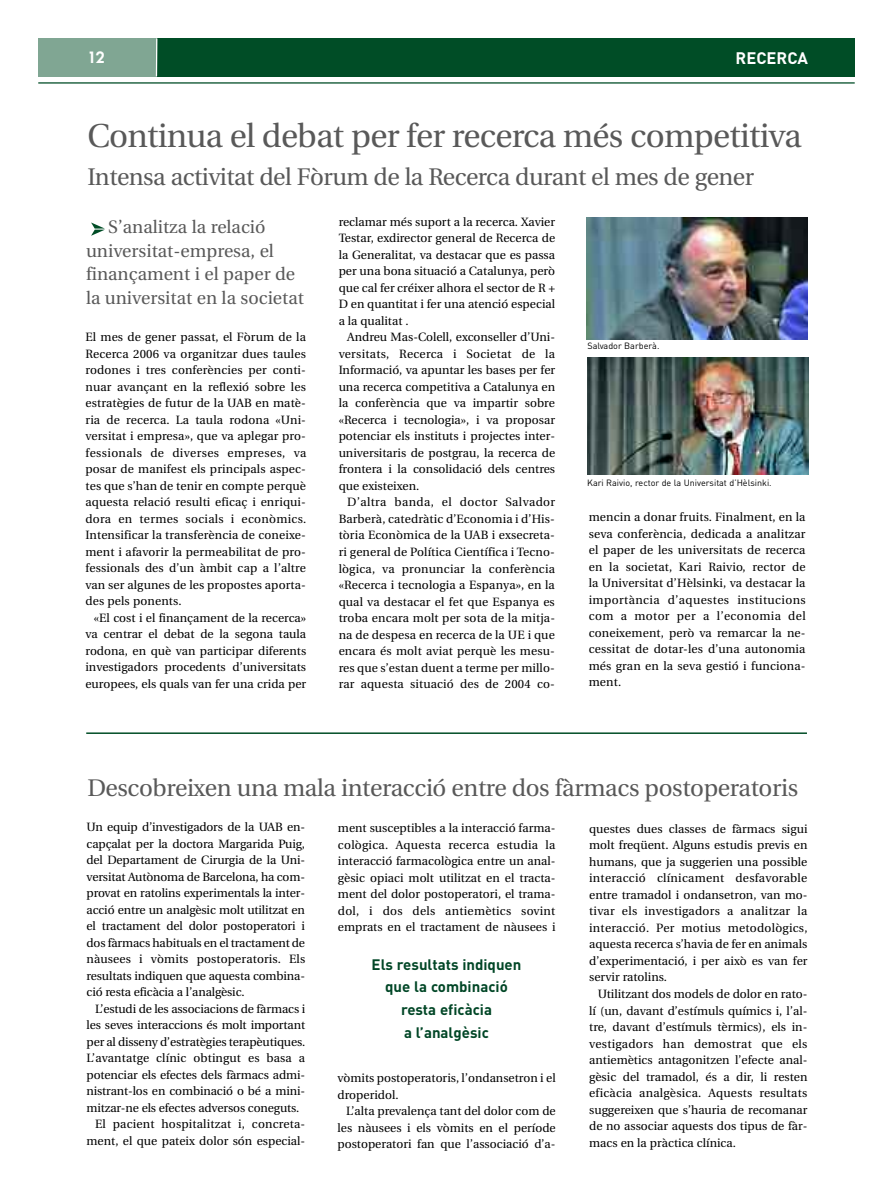
<style>
.page{position:relative;width:893px;height:1191px;background:#fff}
.page>*{position:absolute;margin:0;border:0;box-sizing:border-box;transform-origin:0 0}
.t1{font:33px "Utopia";letter-spacing:-.02em;color:#595959}
.t2{font:24px "Utopia";letter-spacing:-.015em;color:#595959}
.t3{font:18px/23.5px "Utopia";color:#595959}
.t4{font:700 16.5px "DIN";color:#fff}
.t5{font:16.5px "Chalet New York Nineteen Seventy";color:#fff}
.t6{font:700 15px/22.5px "DIN";color:#014626;text-align:center}
.t7{font:12px/16.5px "Utopia";color:#000;text-align:justify}
.t8{font:9px "DIN";color:#000}
</style>
<div class="page">
<hr style="left:38px;top:82px;width:817px;height:2px;background:#004d26">
<div style="left:38px;top:39px;width:817px;height:38px;background:#004d26"></div>
<div style="left:38px;top:38px;width:118px;height:39px;background:#80a693"></div>
<hr style="left:156px;top:38px;width:1px;height:38px;background:#fff">
<img style="left:91px;top:222px;width:14px;height:14px">
<hr style="left:86px;top:732px;width:721px;height:2px;background:#004d26">
<img style="left:587px;top:218px;width:220px;height:122px">
<img style="left:587px;top:358px;width:221px;height:117px">
<h3 class="t5" style="left:89px;top:48px;width:17px">12</h3>
<h3 class="t4" style="left:736px;top:49px;width:74px">RECERCA</h3>
<h1 class="t1" style="left:88px;top:122px;width:716px">Continua el debat per fer recerca més competitiva</h1>
<h2 class="t2" style="left:88px;top:167px;width:668px">Intensa activitat del Fòrum de la Recerca durant el mes de gener</h2>
<h3 class="t3" style="left:86px;top:217px;width:219px;text-indent:22px">S’analitza la relació universitat-empresa, el finançament i el paper de la universitat en la societat</h3>
<p class="t7" style="left:339px;top:214px;width:218px">reclamar més suport a la recerca. Xavier Testar, exdirector general de Recerca de la Generalitat, va destacar que es passa per una bona situació a Catalunya, però que cal fer créixer alhora el sector de R + D en quantitat i fer una atenció especial a la qualitat .</p>
<p class="t7" style="left:339px;top:330px;width:218px;text-indent:9px">Andreu Mas-Colell, exconseller d’Uni&shy;versitats, Recerca i Societat de la Informació, va apuntar les bases per fer una recerca competitiva a Catalunya en la conferència que va impartir sobre «Recerca i tecnologia», i va proposar potenciar els instituts i projectes inter&shy;universitaris de postgrau, la recerca de frontera i la consolidació dels centres que existeixen.</p>
<p class="t7" style="left:339px;top:495px;width:218px;text-indent:9px">D’altra banda, el doctor Salvador Barberà, catedràtic d’Economia i d’His&shy;tòria Econòmica de la UAB i exsecreta&shy;ri general de Política Científica i Tecno&shy;lògica, va pronunciar la conferència «Recerca i tecnologia a Espanya», en la qual va destacar el fet que Espanya es troba encara molt per sota de la mitja&shy;na de despesa en recerca de la UE i que encara és molt aviat perquè les mesu&shy;res que s’estan duent a terme per millo&shy;rar aquesta situació des de 2004 co-</p>
<p class="t7" style="left:85px;top:330px;width:222px">El mes de gener passat, el Fòrum de la Recerca 2006 va organitzar dues taules rodones i tres conferències per conti&shy;nuar avançant en la reflexió sobre les estratègies de futur de la UAB en matè&shy;ria de recerca. La taula rodona «Uni&shy;versitat i empresa», que va aplegar pro&shy;fessionals de diverses empreses, va posar de manifest els principals aspec&shy;tes que s’han de tenir en compte perquè aquesta relació resulti eficaç i enriqui&shy;dora en termes socials i econòmics.<br>Intensificar la transferència de coneixe&shy;ment i afavorir la permeabilitat de pro&shy;fessionals des d’un àmbit cap a l’altre van ser algunes de les propostes aporta&shy;des pels ponents.</p>
<p class="t7" style="left:85px;top:610px;width:222px;text-indent:9px">«El cost i el finançament de la recerca» va centrar el debat de la segona taula rodona, en què van participar diferents investigadors procedents d’universitats europees, els quals van fer una crida per</p>
<p class="t8" style="left:587px;top:341px;width:74px">Salvador Barberà.</p>
<p class="t8" style="left:587px;top:478px;width:186px">Kari Raivio, rector de la Universitat d’Hèlsinki.</p>
<p class="t7" style="left:589px;top:510px;width:219px">mencin a donar fruits. Finalment, en la seva conferència, dedicada a analitzar el paper de les universitats de recerca en la societat, Kari Raivio, rector de la Universitat d’Hèlsinki, va destacar la importància d’aquestes institucions com a motor per a l’economia del coneixement, però va remarcar la ne&shy;cessitat de dotar-les d’una autonomia més gran en la seva gestió i funciona&shy;ment.</p>
<h2 class="t2" style="left:87px;top:778px;width:712px">Descobreixen una mala interacció entre dos fàrmacs postoperatoris</h2>
<p class="t7" style="left:87px;top:820px;width:220px">Un equip d’investigadors de la UAB en&shy;capçalat per la doctora Margarida Puig, del Departament de Cirurgia de la Uni&shy;versitat Autònoma de Barcelona, ha com&shy;provat en ratolins experimentals la inter&shy;acció entre un analgèsic molt utilitzat en el tractament del dolor postoperatori i dos fàrmacs habituals en el tractament de nàusees i vòmits postoperatoris. Els resultats indiquen que aquesta combina&shy;ció resta eficàcia a l’analgèsic.</p>
<p class="t7" style="left:95px;top:1001px;width:212px">L’estudi de les associacions de fàrmacs i</p>
<p class="t7" style="left:87px;top:1018px;width:220px">les seves interaccions és molt important</p>
<p class="t7" style="left:87px;top:1034px;width:220px">per al disseny d’estratègies terapèutiques.</p>
<p class="t7" style="left:87px;top:1051px;width:220px">L’avantatge clínic obtingut es basa a</p>
<p class="t7" style="left:87px;top:1067px;width:220px">potenciar els efectes dels fàrmacs admi-</p>
<p class="t7" style="left:87px;top:1084px;width:220px">nistrant-los en combinació o bé a mini-</p>
<p class="t7" style="left:87px;top:1100px;width:214px">mitzar-ne els efectes adversos coneguts.</p>
<p class="t7" style="left:95px;top:1117px;width:212px">El pacient hospitalitzat i, concreta-</p>
<p class="t7" style="left:87px;top:1133px;width:220px">ment, el que pateix dolor són especial-</p>
<p class="t7" style="left:338px;top:821px;width:219px">ment susceptibles a la interacció farma&shy;cològica. Aquesta recerca estudia la interacció farmacològica entre un anal&shy;gèsic opiaci molt utilitzat en el tracta&shy;ment del dolor postoperatori, el trama&shy;dol, i dos dels antiemètics sovint emprats en el tractament de nàusees i</p>
<p class="t6" style="left:372px;top:953px;width:151px">Els resultats indiquen que la combinació resta eficàcia<br>a l’analgèsic</p>
<p class="t7" style="left:337px;top:1070px;width:220px">vòmits postoperatoris, l’ondansetron i el droperidol.</p>
<p class="t7" style="left:337px;top:1103px;width:220px;text-indent:9px">L’alta prevalença tant del dolor com de les nàusees i els vòmits en el període postoperatori fan que l’associació d’a-</p>
<p class="t7" style="left:589px;top:821px;width:220px">questes dues classes de fàrmacs sigui molt freqüent. Alguns estudis previs en humans, que ja suggerien una possible interacció clínicament desfavorable entre tramadol i ondansetron, van mo&shy;tivar els investigadors a analitzar la interacció. Per motius metodològics, aquesta recerca s’havia de fer en animals d’experimentació, i per això es van fer servir ratolins.</p>
<p class="t7" style="left:589px;top:986px;width:220px;text-indent:9px">Utilitzant dos models de dolor en rato&shy;lí (un, davant d’estímuls químics i, l’al&shy;tre, davant d’estímuls tèrmics), els in&shy;vestigadors han demostrat que els antiemètics antagonitzen l’efecte anal&shy;gèsic del tramadol, és a dir, li resten eficàcia analgèsica. Aquests resultats suggereixen que s’hauria de recomanar de no associar aquests dos tipus de fàr&shy;macs en la pràctica clínica.</p>
</div>
